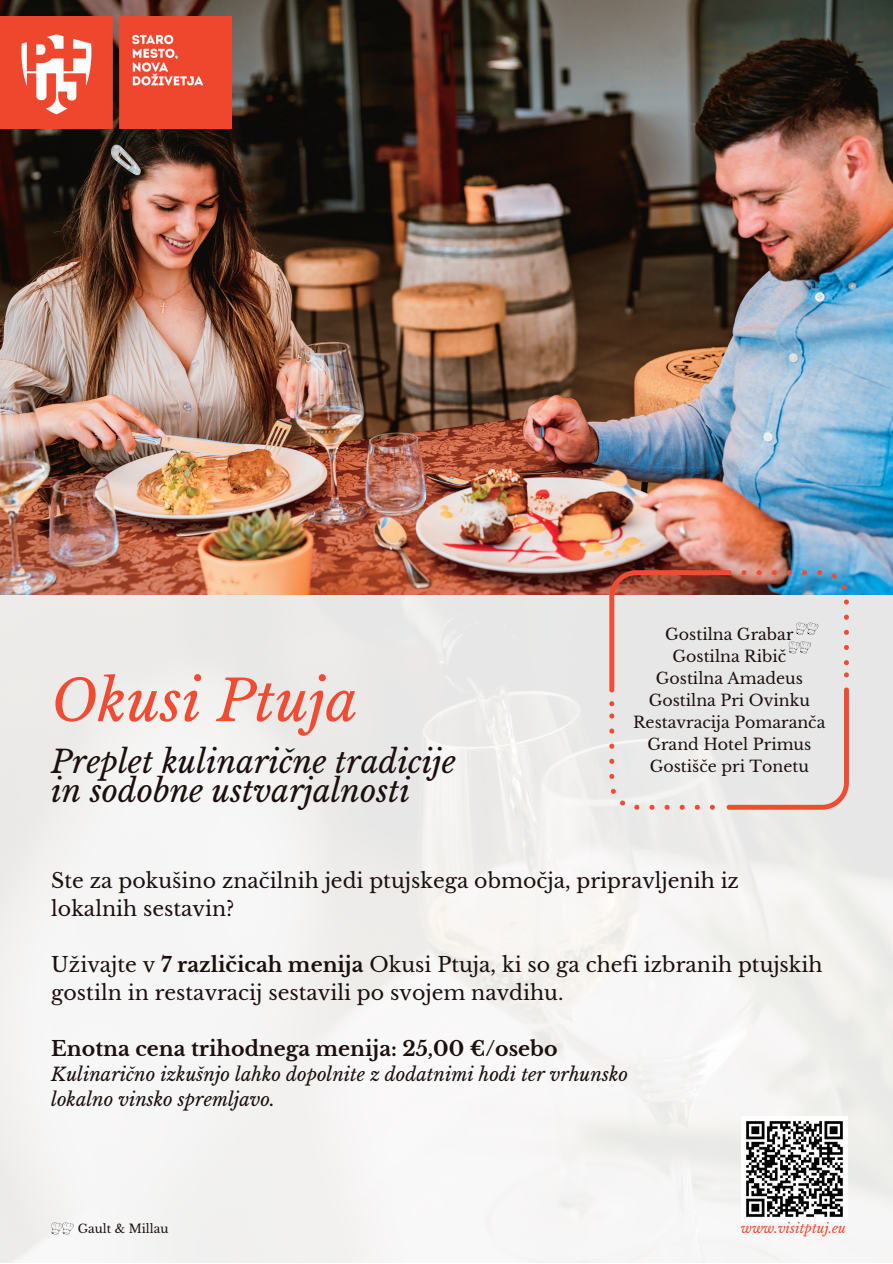
<style>
.page{position:relative;width:893px;height:1264px;background:#fff}
.page>*{position:absolute;margin:0;border:0;box-sizing:border-box;transform-origin:0 0}
.t1{font:italic 56.55px "Libre Baskerville";color:#ef4c33}
.t2{font:italic 31.05px "Libre Baskerville";color:#1b100d}
.t3{font:20.55px/28px "Libre Baskerville";color:#1b100d}
.t4{font:700 20.55px "Libre Baskerville";color:#1b100d}
.t5{font:italic 18.3px "Libre Baskerville";color:#1b100d}
.t6{font:15.75px "Libre Baskerville";color:#1b100d}
.t7{font:italic 13.2px "Libre Baskerville";color:#ef4c33}
.t8{font:12px "Libre Baskerville";color:#1b100d}
.s1{font-weight:700}
</style>
<div class="page">
<img style="left:0;top:595px;width:892px;height:667px">
<img style="left:0;top:0;width:892px;height:595px">
<img style="left:741px;top:1116px;width:106px;height:105px">
<svg style="left:51px;top:1222px;width:23px;height:12px"></svg>
<svg style="left:609px;top:570px;width:239px;height:239px;background:#dcd3d3"></svg>
<img style="left:0;top:16px;width:232px;height:113px">
<p class="t1" style="left:51px;top:666px;width:308px">Okusi Ptuja</p>
<p class="t2" style="left:51px;top:742px;width:406px">Preplet kulinarične tradicije</p>
<p class="t2" style="left:51px;top:771px;width:360px">in sodobne ustvarjalnosti</p>
<p class="t6" style="left:665px;top:625px;width:130px">Gostilna Grabar</p>
<p class="t6" style="left:672px;top:647px;width:115px">Gostilna Ribič</p>
<p class="t6" style="left:655px;top:668px;width:149px">Gostilna Amadeus</p>
<p class="t6" style="left:648px;top:690px;width:163px">Gostilna Pri Ovinku</p>
<p class="t6" style="left:633px;top:712px;width:194px">Restavracija Pomaranča</p>
<p class="t6" style="left:647px;top:734px;width:165px">Grand Hotel Primus</p>
<p class="t6" style="left:649px;top:756px;width:161px">Gostišče pri Tonetu</p>
<p class="t3" style="left:51px;top:866px;width:689px">Ste za pokušino značilnih jedi ptujskega območja, pripravljenih iz</p>
<p class="t3" style="left:51px;top:894px;width:185px">lokalnih sestavin?</p>
<p class="t3" style="left:51px;top:950px;width:772px">Uživajte v <span class="s1">7 različicah menija</span> Okusi Ptuja, ki so ga chefi izbranih ptujskih gostiln in restavracij sestavili po svojem navdihu.</p>
<p class="t4" style="left:51px;top:1036px;width:508px">Enotna cena trihodnega menija: 25,00 €/osebo</p>
<p class="t5" style="left:51px;top:1063px;width:578px">Kulinarično izkušnjo lahko dopolnite z dodatnimi hodi ter vrhunsko</p>
<p class="t5" style="left:51px;top:1087px;width:225px">lokalno vinsko spremljavo.</p>
<p class="t8" style="left:78px;top:1220px;width:92px">Gault &amp; Millau</p>
<p class="t7" style="left:740px;top:1220px;width:107px">www.visitptuj.eu</p>
</div>
